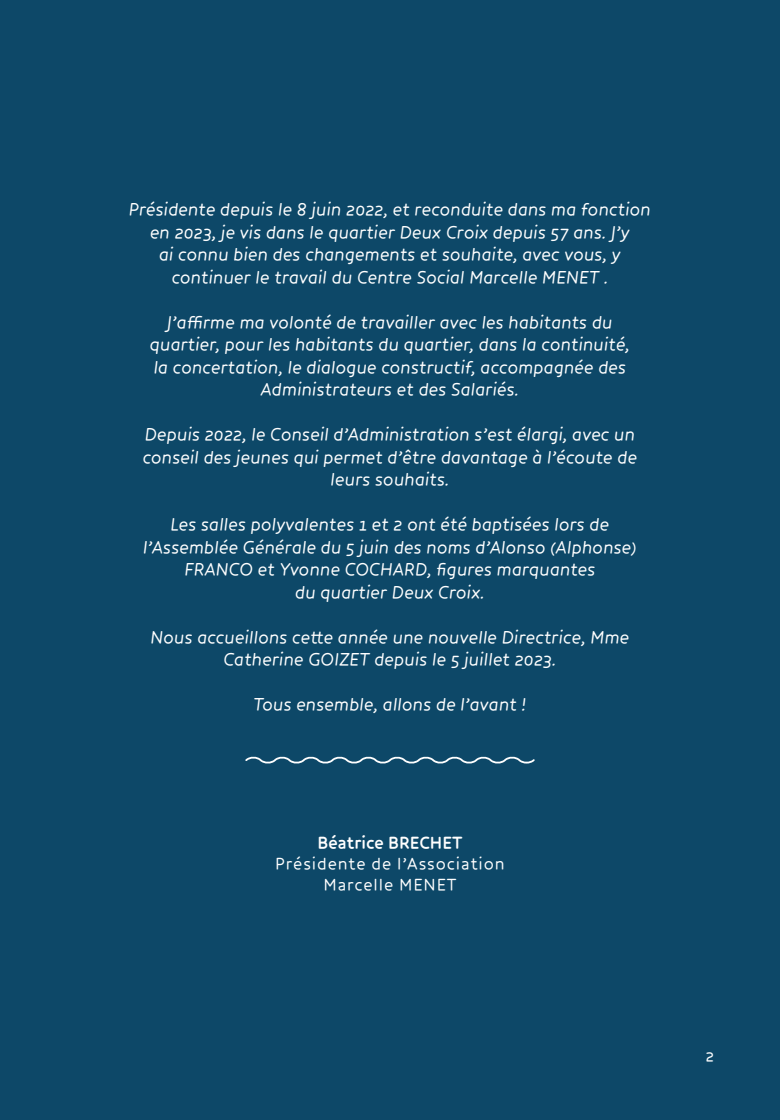
<style>
.page{position:relative;width:780px;height:1120px;background:#0d4868}
.page>*{position:absolute;margin:0;border:0;box-sizing:border-box;transform-origin:0 0}
.t1{font:italic 18.75px/22.5px "Core Humanist Sans";color:#fff;text-align:center}
.t2{font:17.5px/21px "Core Humanist Sans";letter-spacing:.05em;color:#fff;text-align:center}
.t3{font:700 17.5px "Core Humanist Sans";color:#fff}
</style>
<div class="page">
<svg style="left:245px;top:756px;width:289px;height:8px"></svg>
<p class="t1" style="left:129px;top:198px;width:523px">Présidente depuis le 8 juin 2022, et reconduite dans ma fonction en 2023, je vis dans le quartier Deux Croix depuis 57 ans. J’y<br>ai connu bien des changements et souhaite, avec vous, y continuer le travail du Centre Social Marcelle MENET .</p>
<p class="t1" style="left:150px;top:311px;width:482px">J’affirme ma volonté de travailler avec les habitants du quartier, pour les habitants du quartier, dans la continuité, la concertation, le dialogue constructif, accompagnée des Administrateurs et des Salariés.</p>
<p class="t1" style="left:143px;top:423px;width:496px">Depuis 2022, le Conseil d’Administration s’est élargi, avec un conseil des jeunes qui permet d’être davantage à l’écoute de leurs souhaits.</p>
<p class="t1" style="left:143px;top:513px;width:495px">Les salles polyvalentes 1 et 2 ont été baptisées lors de l’Assemblée Générale du 5 juin des noms d’Alonso (Alphonse)<br>FRANCO et Yvonne COCHARD, figures marquantes<br>du quartier Deux Croix.</p>
<p class="t1" style="left:151px;top:626px;width:480px">Nous accueillons cette année une nouvelle Directrice, Mme<br>Catherine GOIZET depuis le 5 juillet 2023.</p>
<p class="t1" style="left:254px;top:693px;width:274px">Tous ensemble, allons de l’avant !</p>
<p class="t3" style="left:317px;top:831px;width:146px">Béatrice BRECHET</p>
<p class="t2" style="left:275px;top:854px;width:231px">Présidente de l’Association<br>Marcelle MENET</p>
<p class="t2" style="left:705px;top:1045px;width:10px">2</p>
</div>
